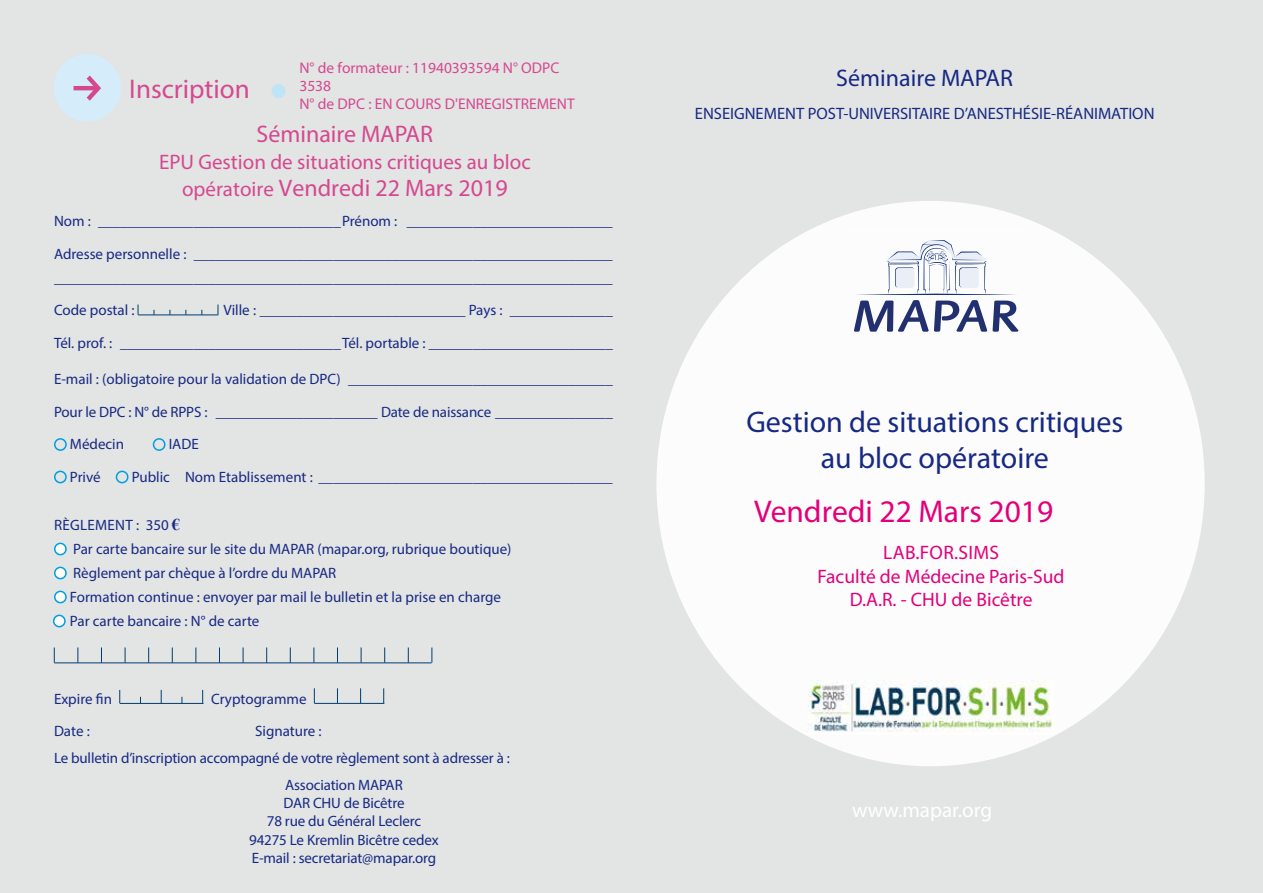
<style>
.page{position:relative;width:1263px;height:893px;background:#fff}
.page>*{position:absolute;margin:0;border:0;box-sizing:border-box;transform-origin:0 0}
.t1{font:31.5px "Myriad Pro";color:#e2007a}
.t2{font:30px/36px "Myriad Pro";color:#162983;text-align:center}
.t3{font:27.15px "Myriad Pro";color:#d54890}
.t4{font:24px "Myriad Pro";color:#d54890}
.t5{font:24px "Myriad Pro";color:#162983}
.t6{font:21px "Myriad Pro";color:#d54890}
.t7{font:21px "Myriad Pro";color:#fff}
.t8{font:19.5px/23.4px "Myriad Pro";color:#e2007a;text-align:center}
.t9{font:16.5px "Myriad Pro";color:#162983}
.t10{font:15.45px/18.3px "Myriad Pro";color:#d54890}
.t11{font:15px/24px "Myriad Pro";color:#162983}
.s1{font-size:21px}
.s2{font-family:"Times New Roman";font-weight:700;font-size:16.5px}
</style>
<div class="page">
<div style="left:631px;top:0;width:632px;height:893px;background:#e3e4e4"></div>
<div style="left:0;top:0;width:633px;height:893px;background:#e3e4e4"></div>
<div style="left:656px;top:201px;width:549px;height:565px;background:#fff;border-radius:50%"></div>
<div style="left:54px;top:54px;width:67px;height:67px;background:#d5edfa;border-radius:50%"></div>
<svg style="left:74px;top:76px;width:27px;height:25px"></svg>
<div style="left:272px;top:84px;width:13px;height:14px;background:#bde4f7;border-radius:50%"></div>
<hr style="left:138px;top:315px;width:80px;height:1px;background:#003d72">
<div style="left:54px;top:438px;width:13px;height:13px;border:2px solid #009ee0;border-radius:50%"></div>
<div style="left:153px;top:438px;width:13px;height:13px;border:2px solid #009ee0;border-radius:50%"></div>
<div style="left:54px;top:471px;width:13px;height:12px;border:2px solid #009ee0;border-radius:50%"></div>
<div style="left:116px;top:471px;width:12px;height:12px;border:2px solid #009ee0;border-radius:50%"></div>
<div style="left:55px;top:543px;width:11px;height:12px;background:#fff;border-radius:50%"></div>
<div style="left:54px;top:543px;width:13px;height:12px;border:2px solid #009ee0;border-radius:50%"></div>
<div style="left:55px;top:567px;width:11px;height:12px;background:#fff;border-radius:50%"></div>
<div style="left:54px;top:567px;width:13px;height:12px;border:2px solid #009ee0;border-radius:50%"></div>
<div style="left:55px;top:591px;width:11px;height:12px;background:#fff;border-radius:50%"></div>
<div style="left:54px;top:591px;width:13px;height:12px;border:2px solid #009ee0;border-radius:50%"></div>
<hr style="left:54px;top:663px;width:378px;height:1px;background:#003d72">
<svg style="left:54px;top:647px;width:1px;height:16px"></svg>
<svg style="left:78px;top:647px;width:1px;height:16px"></svg>
<svg style="left:101px;top:647px;width:1px;height:16px"></svg>
<svg style="left:125px;top:647px;width:1px;height:16px"></svg>
<svg style="left:148px;top:647px;width:1px;height:16px"></svg>
<svg style="left:172px;top:647px;width:1px;height:16px"></svg>
<svg style="left:196px;top:647px;width:1px;height:16px"></svg>
<svg style="left:219px;top:647px;width:1px;height:16px"></svg>
<svg style="left:243px;top:647px;width:1px;height:16px"></svg>
<svg style="left:266px;top:647px;width:1px;height:16px"></svg>
<svg style="left:290px;top:647px;width:1px;height:16px"></svg>
<svg style="left:314px;top:647px;width:1px;height:16px"></svg>
<svg style="left:337px;top:647px;width:1px;height:16px"></svg>
<svg style="left:361px;top:647px;width:1px;height:16px"></svg>
<svg style="left:384px;top:647px;width:1px;height:16px"></svg>
<svg style="left:408px;top:647px;width:1px;height:16px"></svg>
<svg style="left:432px;top:647px;width:1px;height:16px"></svg>
<hr style="left:120px;top:703px;width:84px;height:1px;background:#003d72">
<svg style="left:119px;top:690px;width:1px;height:13px"></svg>
<svg style="left:161px;top:690px;width:1px;height:13px"></svg>
<svg style="left:202px;top:690px;width:1px;height:13px"></svg>
<hr style="left:314px;top:703px;width:70px;height:1px;background:#003d72">
<svg style="left:314px;top:688px;width:1px;height:15px"></svg>
<svg style="left:337px;top:688px;width:1px;height:15px"></svg>
<svg style="left:360px;top:688px;width:1px;height:15px"></svg>
<svg style="left:383px;top:688px;width:1px;height:15px"></svg>
<div style="left:54px;top:615px;width:11px;height:12px;background:#fff;border-radius:50%"></div>
<div style="left:53px;top:615px;width:13px;height:12px;border:2px solid #009ee0;border-radius:50%"></div>
<img style="left:807px;top:680px;width:246px;height:52px">
<svg style="left:854px;top:240px;width:164px;height:92px"></svg>
<h3 class="t3" style="left:129px;top:72px;width:122px">Inscription</h3>
<p class="t10" style="left:299px;top:58px;width:277px">N° de formateur : 11940393594 N° ODPC<br>3538<br>N° de DPC : EN COURS D'ENREGISTREMENT</p>
<h3 class="t4" style="left:256px;top:120px;width:178px">Séminaire MAPAR</h3>
<h3 class="t6" style="left:159px;top:149px;width:373px">EPU Gestion de situations critiques au bloc</h3>
<h3 class="t4" style="left:182px;top:174px;width:327px"><span class="s1">opératoire</span> Vendredi 22 Mars 2019</h3>
<p class="t11" style="left:54px;top:205px;width:560px;line-height:32.5px">Nom : _________________________________Prénom : ____________________________<br>Adresse personnelle : _________________________________________________________</p>
<p class="t11" style="left:54px;top:261px;width:560px;line-height:32.5px">____________________________________________________________________________<br>Code postal :</p>
<p class="t11" style="left:54px;top:294px;width:560px;line-height:32.5px;text-align:right">Ville : ____________________________ Pays : ______________<br>Tél. prof. : ______________________________Tél. portable : _________________________</p>
<p class="t11" style="left:54px;top:367px;width:560px">E-mail : (obligatoire pour la validation de DPC) ____________________________________</p>
<p class="t11" style="left:54px;top:400px;width:560px">Pour le DPC : N° de RPPS : ______________________ Date de naissance ________________</p>
<p class="t11" style="left:70px;top:432px;width:56px">Médecin</p>
<p class="t11" style="left:169px;top:432px;width:32px">IADE</p>
<p class="t11" style="left:70px;top:465px;width:32px">Privé</p>
<p class="t11" style="left:132px;top:465px;width:483px">Public Nom Etablissement : ________________________________________</p>
<p class="t11" style="left:70px;top:513px;width:443px;text-indent:-16px">RÈGLEMENT : 350 <span class="s2">€<br></span>Par carte bancaire sur le site du MAPAR (mapar.org, rubrique boutique)<br>Règlement par chèque à l’ordre du MAPAR<br>Formation continue : envoyer par mail le bulletin et la prise en charge Par carte bancaire : N° de carte</p>
<p class="t11" style="left:54px;top:686px;width:59px">Expire fin</p>
<p class="t11" style="left:211px;top:686px;width:97px">Cryptogramme</p>
<p class="t11" style="left:54px;top:719px;width:37px">Date :</p>
<p class="t11" style="left:255px;top:719px;width:68px">Signature :</p>
<p class="t11" style="left:54px;top:746px;width:457px">Le bulletin d’inscription accompagné de votre règlement sont à adresser à :</p>
<p class="t11" style="left:285px;top:773px;width:119px">Association MAPAR</p>
<p class="t11" style="left:249px;top:793px;width:191px;line-height:18.5px;text-align:center">DAR CHU de Bicêtre<br>78 rue du Général Leclerc<br>94275 Le Kremlin Bicêtre cedex<br>E-mail : secretariat@mapar.org</p>
<h3 class="t5" style="left:836px;top:63px;width:178px">Séminaire MAPAR</h3>
<p class="t9" style="left:695px;top:104px;width:461px">ENSEIGNEMENT POST-UNIVERSITAIRE D’ANESTHÉSIE-RÉANIMATION</p>
<h2 class="t2" style="left:746px;top:404px;width:378px">Gestion de situations critiques au bloc opératoire</h2>
<h1 class="t1" style="left:754px;top:492px;width:301px">Vendredi 22 Mars 2019</h1>
<h3 class="t8" style="left:818px;top:541px;width:248px">LAB.FOR.SIMS<br>Faculté de Médecine Paris-Sud<br>D.A.R. - CHU de Bicêtre</h3>
<h3 class="t7" style="left:852px;top:797px;width:142px">www.mapar.org</h3>
</div>
